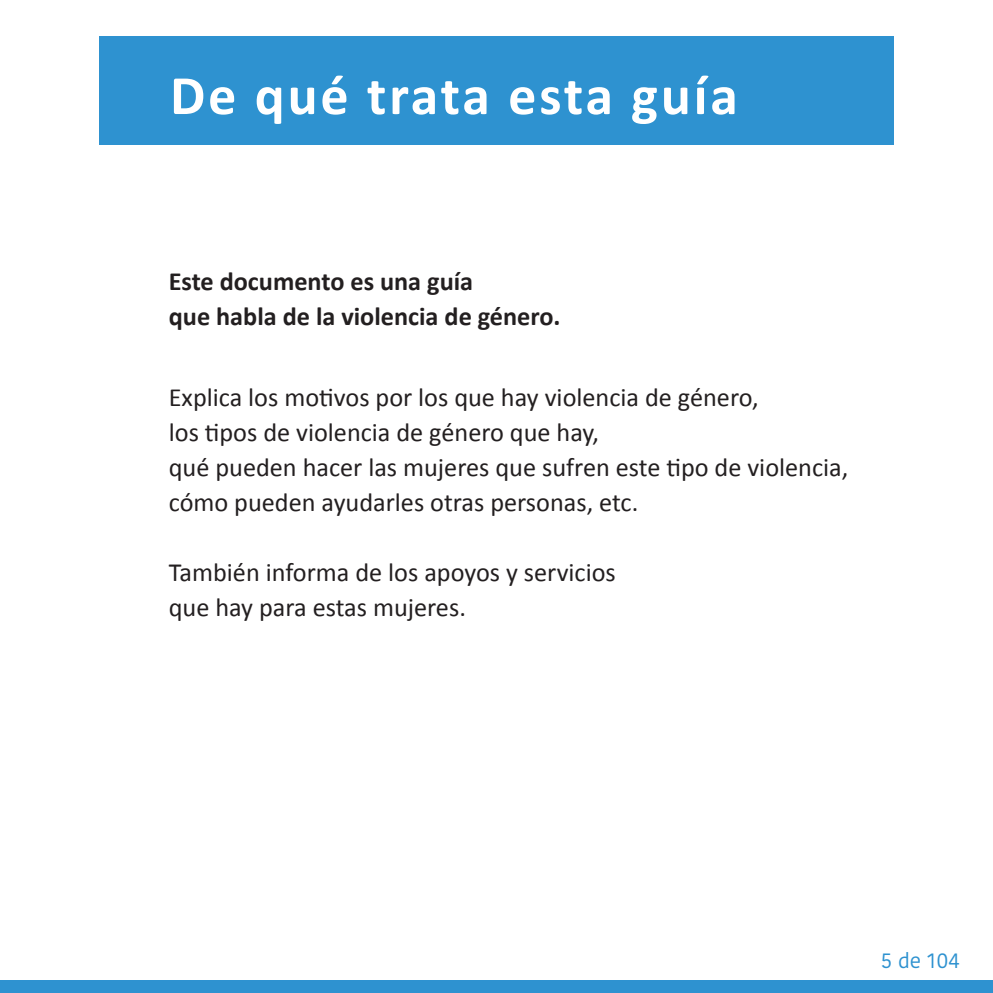
<style>
.page{position:relative;width:993px;height:993px;background:#fff}
.page>*{position:absolute;margin:0;border:0;box-sizing:border-box;transform-origin:0 0}
.t1{font:700 56px "Calibri";letter-spacing:.05em;color:#fff}
.t2{font:26.25px "Calibri";color:#231f20}
.t3{font:700 26.25px "Calibri";color:#231f20}
.t4{font:21px "Kohinoor Devanagari";color:#2e92d0}
</style>
<div class="page">
<div style="left:0;top:980px;width:992px;height:12px;background:#2e92d0"></div>
<div style="left:99px;top:36px;width:794px;height:109px;background:#2e92d0"></div>
<p class="t1" style="left:170px;top:61px;width:569px">De qué trata esta guía</p>
<p class="t3" style="left:169px;top:265px;width:306px">Este documento es una guía</p>
<p class="t3" style="left:169px;top:300px;width:393px">que habla de la violencia de género.</p>
<p class="t2" style="left:169px;top:381px;width:591px">Explica los motivos por los que hay violencia de género,</p>
<p class="t2" style="left:169px;top:416px;width:431px">los tipos de violencia de género que hay,</p>
<p class="t2" style="left:169px;top:451px;width:680px">qué pueden hacer las mujeres que sufren este tipo de violencia,</p>
<p class="t2" style="left:169px;top:486px;width:471px">cómo pueden ayudarles otras personas, etc.</p>
<p class="t2" style="left:169px;top:556px;width:448px">También informa de los apoyos y servicios</p>
<p class="t2" style="left:169px;top:591px;width:298px">que hay para estas mujeres.</p>
<p class="t4" style="left:880px;top:948px;width:80px">5 de 104</p>
</div>
